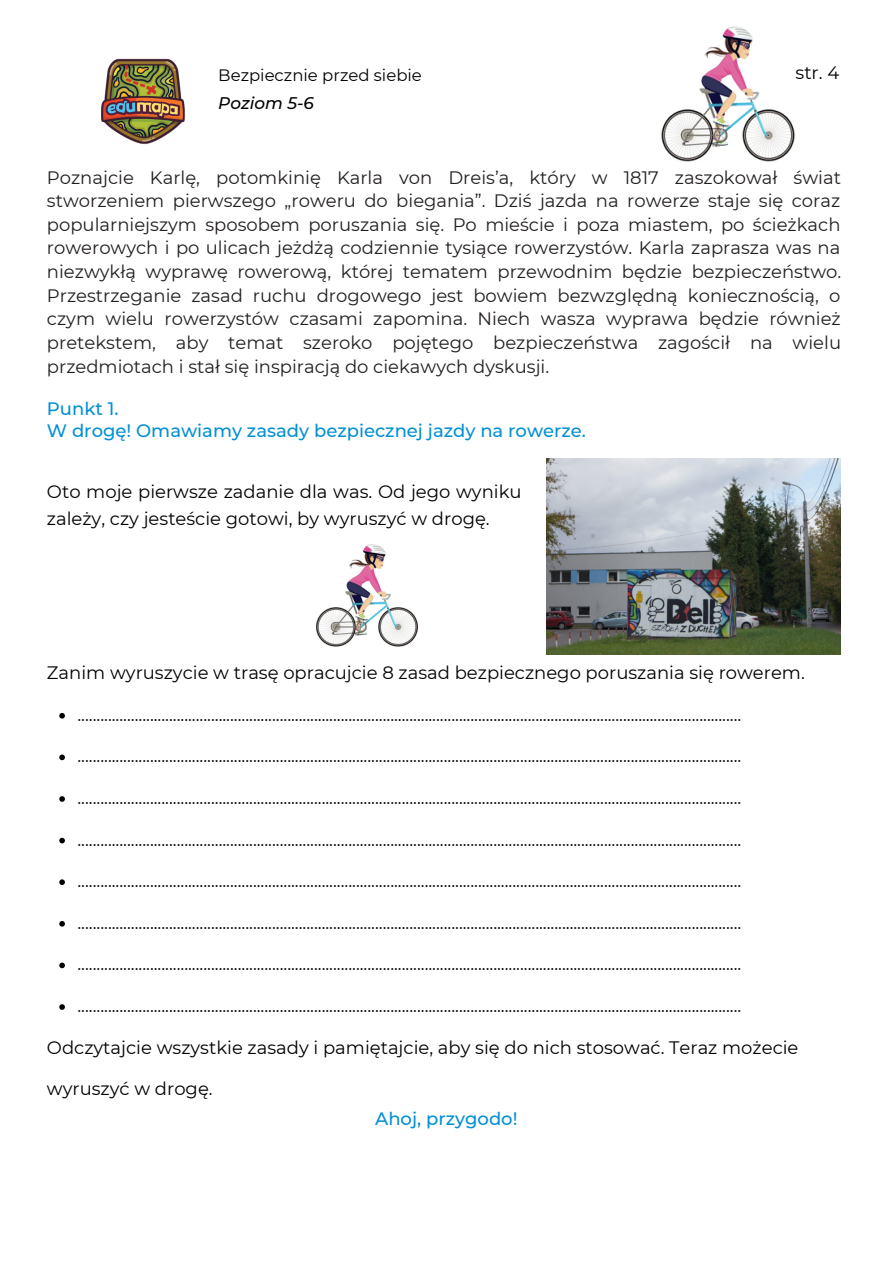
<style>
.page{position:relative;width:893px;height:1264px;background:#fff}
.page>*{position:absolute;margin:0;border:0;box-sizing:border-box;transform-origin:0 0}
.t1{font:18px/27px "Montserrat";color:#000}
.t2{font:18px/23.5px "Montserrat";color:#231f20;text-align:justify}
.t3{font:500 18px "Montserrat";color:#0490d4}
.t4{font:italic 500 16.8px "Montserrat";color:#000}
.t5{font:16.5px "Montserrat";color:#000}
</style>
<div class="page">
<img style="left:101px;top:58px;width:84px;height:87px">
<img style="left:661px;top:26px;width:134px;height:136px">
<img style="left:546px;top:458px;width:294px;height:196px">
<img style="left:316px;top:544px;width:102px;height:103px">
<svg style="left:59px;top:713px;width:6px;height:5px"></svg>
<svg style="left:59px;top:754px;width:6px;height:6px"></svg>
<svg style="left:59px;top:796px;width:6px;height:5px"></svg>
<svg style="left:59px;top:837px;width:6px;height:6px"></svg>
<svg style="left:59px;top:879px;width:6px;height:6px"></svg>
<svg style="left:59px;top:921px;width:6px;height:5px"></svg>
<svg style="left:59px;top:962px;width:6px;height:6px"></svg>
<svg style="left:59px;top:1004px;width:6px;height:5px"></svg>
<p class="t5" style="left:218px;top:65px;width:205px">Bezpiecznie przed siebie</p>
<p class="t4" style="left:218px;top:92px;width:97px">Poziom 5-6</p>
<p class="t1" style="left:795px;top:59px;width:45px">str. 4</p>
<p class="t2" style="left:47px;top:165px;width:795px">Poznajcie Karlę, potomkinię Karla von Dreis’a, który w 1817 zaszokował świat stworzeniem pierwszego „roweru do biegania”. Dziś jazda na rowerze staje się coraz popularniejszym sposobem poruszania się. Po mieście i poza miastem, po ścieżkach rowerowych i po ulicach jeżdżą codziennie tysiące rowerzystów. Karla zaprasza was na niezwykłą wyprawę rowerową, której tematem przewodnim będzie bezpieczeństwo.<br>Przestrzeganie zasad ruchu drogowego jest bowiem bezwzględną koniecznością, o czym wielu rowerzystów czasami zapomina. Niech wasza wyprawa będzie również pretekstem, aby temat szeroko pojętego bezpieczeństwa zagościł na wielu przedmiotach i stał się inspiracją do ciekawych dyskusji.</p>
<p class="t3" style="left:47px;top:398px;width:73px">Punkt 1.</p>
<p class="t3" style="left:47px;top:419px;width:540px">W drogę! Omawiamy zasady bezpiecznej jazdy na rowerze.</p>
<p class="t1" style="left:47px;top:478px;width:476px">Oto moje pierwsze zadanie dla was. Od jego wyniku zależy, czy jesteście gotowi, by wyruszyć w drogę.</p>
<p class="t1" style="left:47px;top:659px;width:759px">Zanim wyruszycie w trasę opracujcie 8 zasad bezpiecznego poruszania się rowerem.</p>
<p class="t1" style="left:77px;top:701px;width:665px">..............................................................................................................................................................................</p>
<p class="t1" style="left:77px;top:742px;width:665px">..............................................................................................................................................................................</p>
<p class="t1" style="left:77px;top:784px;width:665px">..............................................................................................................................................................................</p>
<p class="t1" style="left:77px;top:825px;width:665px">..............................................................................................................................................................................</p>
<p class="t1" style="left:77px;top:867px;width:665px">..............................................................................................................................................................................</p>
<p class="t1" style="left:77px;top:908px;width:665px">..............................................................................................................................................................................</p>
<p class="t1" style="left:77px;top:950px;width:665px">..............................................................................................................................................................................</p>
<p class="t1" style="left:77px;top:992px;width:665px">..............................................................................................................................................................................</p>
<p class="t1" style="left:47px;top:1033px;width:753px">Odczytajcie wszystkie zasady i pamiętajcie, aby się do nich stosować. Teraz możecie</p>
<p class="t1" style="left:47px;top:1075px;width:167px">wyruszyć w drogę.</p>
<p class="t3" style="left:375px;top:1107px;width:144px">Ahoj, przygodo!</p>
</div>
